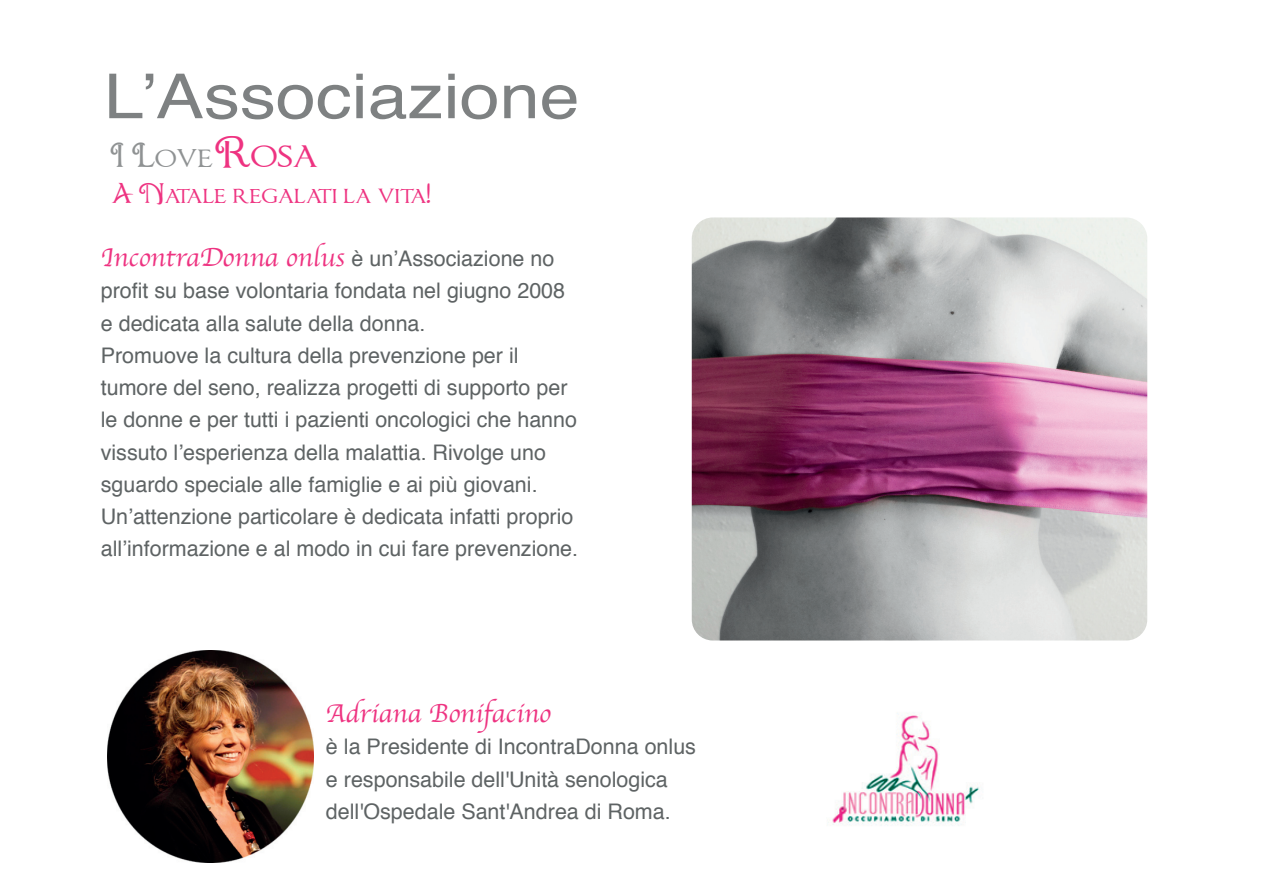
<style>
.page{position:relative;width:1263px;height:893px;background:#fff}
.page>*{position:absolute;margin:0;border:0;box-sizing:border-box;transform-origin:0 0}
.t1{font:62.1px "Helvetica";color:#7e8182;scale:1.16 1}
.t2{font:30.15px "Chocolate Box";color:#8f9293}
.t3{font:27px "Apple Chancery";color:#ee3381}
.t4{font:24.15px "Chocolate Box";color:#ee3381}
.t5{font:21.45px/32.2px "Helvetica";color:#5e6364}
.s1{font-size:37.5px;color:#ee3381}
.s2{font-family:"Helvetica";font-size:21.45px;color:#5e6364}
</style>
<div class="page">
<img style="left:692px;top:217px;width:455px;height:423px">
<img style="left:107px;top:650px;width:206px;height:212px">
<img style="left:832px;top:713px;width:148px;height:113px">
<h1 class="t1" style="left:104px;top:49px;width:412px">L’Associazione</h1>
<h2 class="t2" style="left:110px;top:142px;width:209px">I Love<span class="s1">Rosa</span></h2>
<p class="t4" style="left:111px;top:183px;width:321px">A Natale regalati la vita!</p>
<p class="t3" style="left:101px;top:236px;width:455px">IncontraDonna onlus <span class="s2">è un’Associazione no</span></p>
<p class="t5" style="left:101px;top:275px;width:479px">profit su base volontaria fondata nel giugno 2008 e dedicata alla salute della donna.<br>Promuove la cultura della prevenzione per il tumore del seno, realizza progetti di supporto per le donne e per tutti i pazienti oncologici che hanno vissuto l’esperienza della malattia. Rivolge uno sguardo speciale alle famiglie e ai più giovani.<br>Un’attenzione particolare è dedicata infatti proprio all’informazione e al modo in cui fare prevenzione.</p>
<p class="t3" style="left:326px;top:692px;width:226px">Adriana Bonifacino</p>
<p class="t5" style="left:326px;top:731px;width:371px">è la Presidente di IncontraDonna onlus e responsabile dell'Unità senologica dell'Ospedale Sant'Andrea di Roma.</p>
</div>
